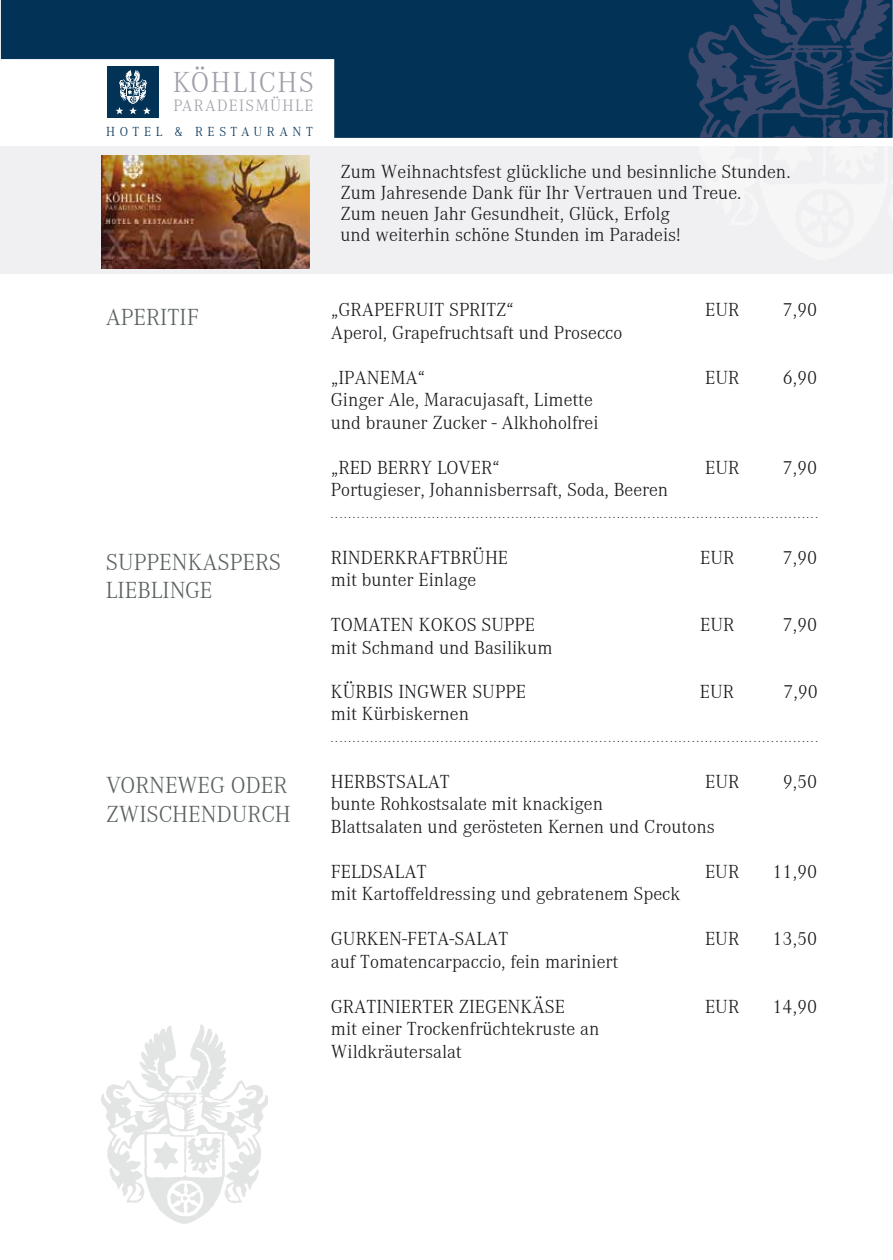
<style>
.page{position:relative;width:893px;height:1260px;background:#fff}
.page>*{position:absolute;margin:0;border:0;box-sizing:border-box;transform-origin:0 0}
.t1{font:300 29.85px "Corporate A";letter-spacing:.05em;color:#a1a0aa}
.t2{font:300 24px/28.2px "Corporate A";color:#5a6160}
.t3{font:300 19.5px/22.5px "Corporate A";color:#1a171c}
.t4{font:300 16.95px "Corporate A";letter-spacing:.075em;color:#a1a0aa}
.t5{font:300 13.5px "Corporate A";letter-spacing:.34em;color:#023256}
.t6{font:300 12px "Corporate A";color:#1a171c}
</style>
<div class="page">
<svg style="left:101px;top:1024px;width:167px;height:200px"></svg>
<div style="left:0;top:146px;width:893px;height:128px;background:#f0f0f2"></div>
<svg style="left:1px;top:0;width:687px;height:138px;fill:#023256"></svg>
<svg style="left:688px;top:0;width:205px;height:138px;background:#1b3c5f"></svg>
<img style="left:102px;top:155px;width:207px;height:114px">
<h1 class="t1" style="left:173px;top:62px;width:143px">KÖHLICHS</h1>
<p class="t4" style="left:173px;top:94px;width:142px">PARADEISMÜHLE</p>
<p class="t5" style="left:106px;top:122px;width:208px">HOTEL &amp; RESTAURANT</p>
<p class="t3" style="left:340px;top:160px;width:452px;line-height:21px">Zum Weihnachtsfest glückliche und besinnliche Stunden.<br>Zum Jahresende Dank für Ihr Vertrauen und Treue.<br>Zum neuen Jahr Gesundheit, Glück, Erfolg<br>und weiterhin schöne Stunden im Paradeis!</p>
<p class="t2" style="left:106px;top:302px;width:94px">APERITIF</p>
<p class="t2" style="left:106px;top:547px;width:177px">SUPPENKASPERS<br>LIEBLINGE</p>
<p class="t2" style="left:106px;top:770px;width:186px">VORNEWEG ODER<br>ZWISCHENDURCH</p>
<p class="t3" style="left:331px;top:298px;width:185px">„GRAPEFRUIT SPRITZ“</p>
<p class="t3" style="left:705px;top:298px;width:36px">EUR</p>
<p class="t3" style="left:783px;top:298px;width:36px">7,90</p>
<p class="t3" style="left:331px;top:321px;width:293px">Aperol, Grapefruchtsaft und Prosecco</p>
<p class="t3" style="left:331px;top:366px;width:96px">„IPANEMA“</p>
<p class="t3" style="left:705px;top:366px;width:36px">EUR</p>
<p class="t3" style="left:783px;top:366px;width:36px">6,90</p>
<p class="t3" style="left:331px;top:388px;width:269px">Ginger Ale, Maracujasaft, Limette und brauner Zucker - Alkhoholfrei</p>
<p class="t3" style="left:331px;top:456px;width:171px">„RED BERRY LOVER“</p>
<p class="t3" style="left:705px;top:456px;width:36px">EUR</p>
<p class="t3" style="left:783px;top:456px;width:36px">7,90</p>
<p class="t3" style="left:331px;top:478px;width:339px">Portugieser, Johannisberrsaft, Soda, Beeren</p>
<p class="t6" style="left:331px;top:506px;width:489px">...............................................................................................................</p>
<p class="t3" style="left:331px;top:546px;width:179px">RINDERKRAFTBRÜHE</p>
<p class="t3" style="left:700px;top:546px;width:36px">EUR</p>
<p class="t3" style="left:783px;top:546px;width:36px">7,90</p>
<p class="t3" style="left:331px;top:568px;width:147px">mit bunter Einlage</p>
<p class="t3" style="left:331px;top:613px;width:206px">TOMATEN KOKOS SUPPE</p>
<p class="t3" style="left:700px;top:613px;width:36px">EUR</p>
<p class="t3" style="left:783px;top:613px;width:36px">7,90</p>
<p class="t3" style="left:331px;top:636px;width:223px">mit Schmand und Basilikum</p>
<p class="t3" style="left:331px;top:680px;width:197px">KÜRBIS INGWER SUPPE</p>
<p class="t3" style="left:700px;top:680px;width:36px">EUR</p>
<p class="t3" style="left:783px;top:680px;width:36px">7,90</p>
<p class="t3" style="left:331px;top:702px;width:140px">mit Kürbiskernen</p>
<p class="t6" style="left:331px;top:730px;width:489px">...............................................................................................................</p>
<p class="t3" style="left:331px;top:769px;width:121px">HERBSTSALAT</p>
<p class="t3" style="left:705px;top:769px;width:36px">EUR</p>
<p class="t3" style="left:783px;top:769px;width:36px">9,50</p>
<p class="t3" style="left:331px;top:792px;width:385px">bunte Rohkostsalate mit knackigen<br>Blattsalaten und gerösteten Kernen und Croutons</p>
<p class="t3" style="left:331px;top:859px;width:97px">FELDSALAT</p>
<p class="t3" style="left:705px;top:859px;width:36px">EUR</p>
<p class="t3" style="left:773px;top:859px;width:46px">11,90</p>
<p class="t3" style="left:331px;top:882px;width:351px">mit Kartoffeldressing und gebratenem Speck</p>
<p class="t3" style="left:331px;top:927px;width:179px">GURKEN-FETA-SALAT</p>
<p class="t3" style="left:705px;top:927px;width:36px">EUR</p>
<p class="t3" style="left:773px;top:927px;width:46px">13,50</p>
<p class="t3" style="left:331px;top:950px;width:289px">auf Tomatencarpaccio, fein mariniert</p>
<p class="t3" style="left:331px;top:995px;width:236px">GRATINIERTER ZIEGENKÄSE</p>
<p class="t3" style="left:705px;top:995px;width:36px">EUR</p>
<p class="t3" style="left:773px;top:995px;width:46px">14,90</p>
<p class="t3" style="left:331px;top:1017px;width:270px">mit einer Trockenfrüchtekruste an<br>Wildkräutersalat</p>
</div>
